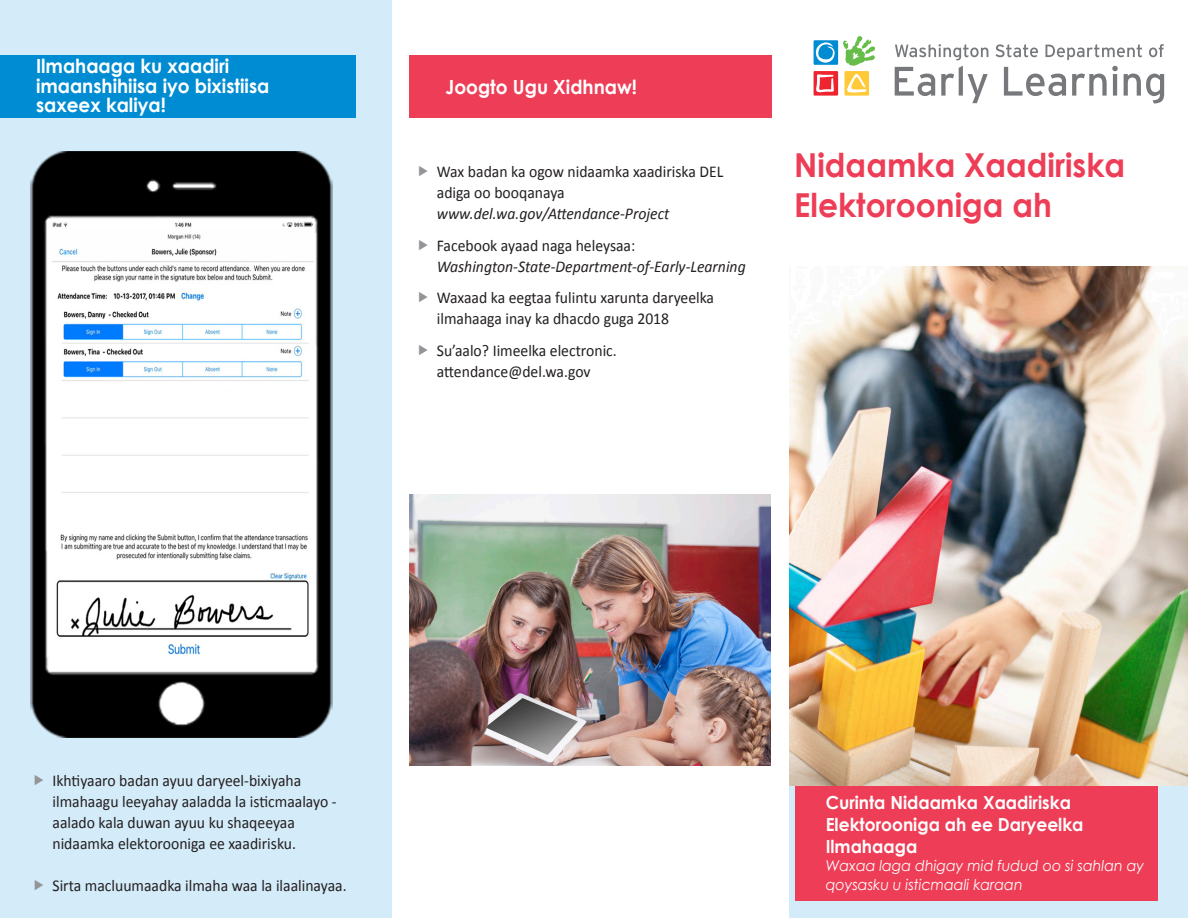
<style>
.page{position:relative;width:1188px;height:918px;background:#fff}
.page>*{position:absolute;margin:0;border:0;box-sizing:border-box;transform-origin:0 0}
.G_head{font:700 33px/39.6px "Century Gothic";color:#ee3d56;scale:.95 1}
.BOX_TYPE{font:700 19.5px/19.5px "Century Gothic";color:#fff;scale:.95 1}
.G_table_loose{font:700 18px/21.6px "Century Gothic";color:#fff;scale:.95 1}
.t1{font:16.5px/21px "Calibri";color:#231f20;scale:.95 1}
.checklist_loose{font:italic 16.5px "Calibri";color:#231f20;scale:.95 1}
.G_table_loose-2{font:italic 15px/19.8px "Century Gothic";color:#fff;scale:.95 1}
.s1{font-style:italic}
</style>
<div class="page">
<img style="left:790px;top:266px;width:398px;height:520px">
<div style="left:790px;top:786px;width:398px;height:132px;background:#d4ebf9"></div>
<div style="left:410px;top:56px;width:362px;height:62px;background:#ee3d56"></div>
<div style="left:0;top:0;width:392px;height:918px;background:#d4ebf9"></div>
<img style="left:30px;top:152px;width:303px;height:586px">
<div style="left:795px;top:786px;width:363px;height:115px;background:#ee3d56"></div>
<div style="left:0;top:56px;width:356px;height:62px;background:#008cd2"></div>
<svg style="left:895px;top:44px;width:93px;height:59px"></svg>
<svg style="left:996px;top:44px;width:168px;height:60px"></svg>
<svg style="left:843px;top:36px;width:32px;height:30px"></svg>
<div style="left:845px;top:71px;width:24px;height:25px;background:#ffc938"></div>
<svg style="left:847px;top:74px;width:20px;height:19px"></svg>
<div style="left:814px;top:71px;width:24px;height:25px;background:#ee2531"></div>
<svg style="left:816px;top:74px;width:18px;height:19px"></svg>
<div style="left:814px;top:40px;width:24px;height:25px;background:#008cd2"></div>
<svg style="left:815px;top:42px;width:20px;height:21px"></svg>
<img style="left:410px;top:494px;width:361px;height:271px">
<p class="BOX_TYPE" style="left:36px;top:56px;width:247px">Ilmahaaga ku xaadiri imaanshihiisa iyo bixistiisa saxeex kaliya!</p>
<p class="BOX_TYPE" style="left:446px;top:77px;width:203px">Joogto Ugu Xidhnaw!</p>
<p class="t1" style="left:437px;top:161px;width:303px">Wax badan ka ogow nidaamka xaadiriska DEL adiga oo booqanaya <span class="s1">www.del.wa.gov/Attendance-Project</span></p>
<p class="t1" style="left:437px;top:235px;width:210px">Facebook ayaad naga heleysaa:</p>
<p class="checklist_loose" style="left:437px;top:255px;width:327px">Washington-State-Department-of-Early-Learning</p>
<p class="t1" style="left:437px;top:287px;width:293px">Waxaad ka eegtaa fulintu xarunta daryeelka ilmahaaga inay ka dhacdo guga 2018</p>
<p class="t1" style="left:437px;top:340px;width:191px">Su’aalo? Iimeelka electronic. attendance@del.wa.gov</p>
<p class="G_head" style="left:794px;top:144px;width:350px">Nidaamka Xaadiriska<br>Elektorooniga ah</p>
<p class="t1" style="left:52px;top:770px;width:301px">Ikhtiyaaro badan ayuu daryeel-bixiyaha ilmahaagu leeyahay aaladda la isticmaalayo - aalado kala duwan ayuu ku shaqeeyaa nidaamka elektorooniga ee xaadirisku.</p>
<p class="t1" style="left:52px;top:875px;width:311px">Sirta macluumaadka ilmaha waa la ilaalinayaa.</p>
<p class="G_table_loose" style="left:826px;top:791px;width:273px">Curinta Nidaamka Xaadiriska<br>Elektorooniga ah ee Daryeelka<br>Ilmahaaga</p>
<p class="G_table_loose-2" style="left:826px;top:855px;width:337px">Waxaa laga dhigay mid fudud oo si sahlan ay qoysasku u isticmaali karaan</p>
</div>
